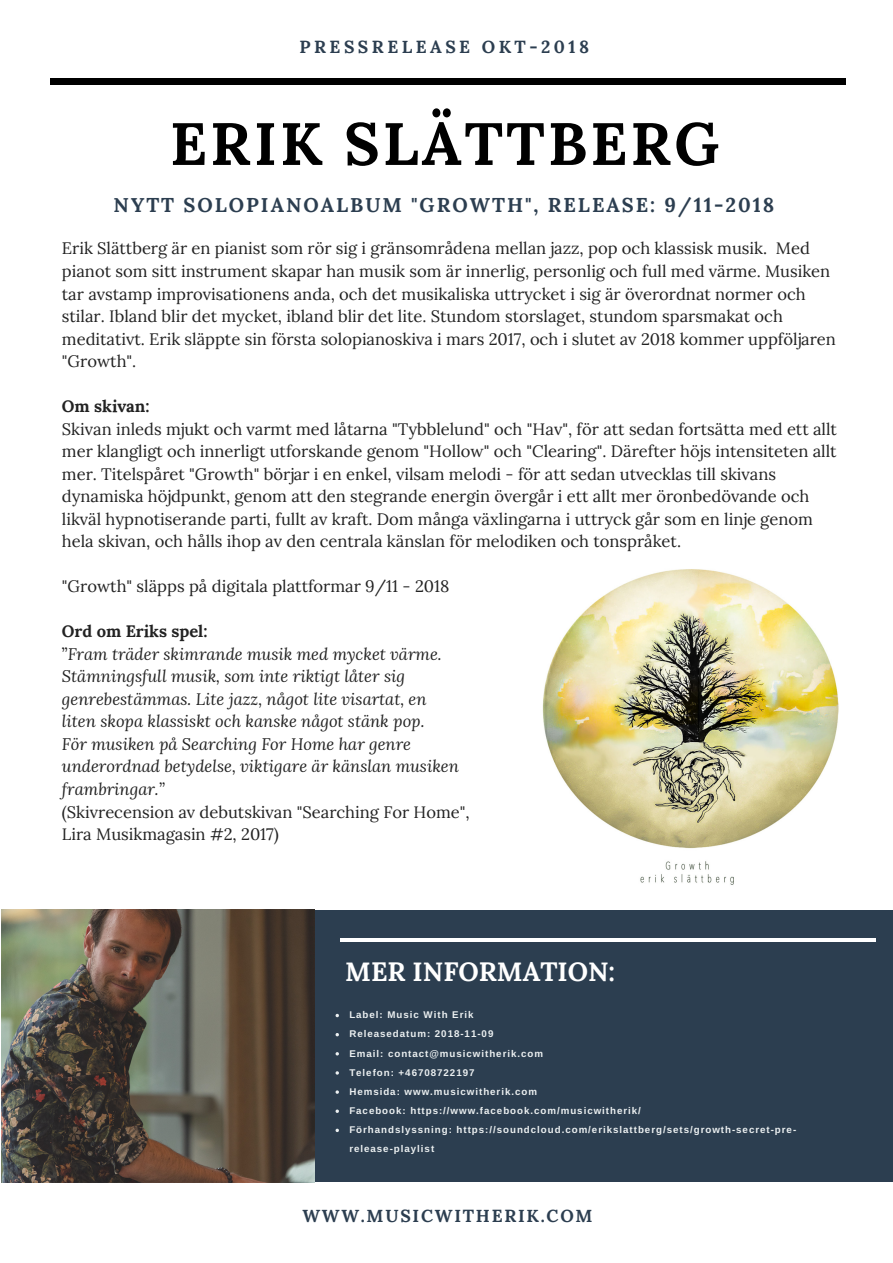
<style>
.page{position:relative;width:893px;height:1263px;background:#fff}
.page>*{position:absolute;margin:0;border:0;box-sizing:border-box;transform-origin:0 0}
.t1{font:700 59.55px "Lora";letter-spacing:.05em;color:#000}
.t2{font:700 26.55px "Lora";color:#fff}
.t3{font:700 19.95px "Lora";letter-spacing:.1em;color:#2c3e50}
.t4{font:700 17.4px "Lora";letter-spacing:.1em;color:#2c3e50}
.t5{font:700 17.4px "Lora";letter-spacing:.2em;color:#2c3e50}
.t6{font:16.5px/22.5px "Lora";color:#222}
.t7{font:italic 16.5px/22.5px "Lora";color:#222}
.t8{font:700 16.5px "Lora";color:#222}
.t9{font:700 9.75px/19.2px "Arimo";letter-spacing:.1em;color:#ecf0f1}
.s1{font-weight:700;font-style:normal}
.s2{font-style:normal}
</style>
<div class="page">
<div style="left:302px;top:910px;width:591px;height:271px;background:#2c3e50"></div>
<div style="left:51px;top:78px;width:795px;height:6px;background:#000"></div>
<svg style="left:336px;top:1071px;width:3px;height:4px"></svg>
<svg style="left:336px;top:1090px;width:3px;height:4px"></svg>
<svg style="left:336px;top:1109px;width:3px;height:4px"></svg>
<img style="left:1px;top:910px;width:313px;height:272px">
<img style="left:542px;top:569px;width:297px;height:316px">
<hr style="left:341px;top:938px;width:19px;height:3px;background:#fff">
<hr style="left:856px;top:938px;width:19px;height:3px;background:#fff">
<hr style="left:359px;top:938px;width:134px;height:3px;background:#fff">
<hr style="left:492px;top:938px;width:134px;height:3px;background:#fff">
<hr style="left:625px;top:938px;width:134px;height:3px;background:#fff">
<hr style="left:758px;top:938px;width:99px;height:3px;background:#fff">
<p class="t5" style="left:299px;top:35px;width:291px">PRESSRELEASE OKT-2018</p>
<h1 class="t1" style="left:170px;top:105px;width:551px">ERIK SLÄTTBERG</h1>
<p class="t3" style="left:114px;top:192px;width:662px">NYTT SOLOPIANOALBUM "GROWTH", RELEASE: 9/11-2018</p>
<p class="t6" style="left:62px;top:237px;width:775px">Erik Slättberg är en pianist som rör sig i gränsområdena mellan jazz, pop och klassisk musik. Med pianot som sitt instrument skapar han musik som är innerlig, personlig och full med värme. Musiken tar avstamp improvisationens anda, och det musikaliska uttrycket i sig är överordnat normer och stilar. Ibland blir det mycket, ibland blir det lite. Stundom storslaget, stundom sparsmakat och meditativt. Erik släppte sin första solopianoskiva i mars 2017, och i slutet av 2018 kommer uppföljaren "Growth".</p>
<p class="t8" style="left:62px;top:395px;width:89px">Om skivan:</p>
<p class="t6" style="left:62px;top:417px;width:776px">Skivan inleds mjukt och varmt med låtarna "Tybblelund" och "Hav", för att sedan fortsätta med ett allt mer klangligt och innerligt utforskande genom "Hollow" och "Clearing". Därefter höjs intensiteten allt mer. Titelspåret "Growth" börjar i en enkel, vilsam melodi - för att sedan utvecklas till skivans dynamiska höjdpunkt, genom att den stegrande energin övergår i ett allt mer öronbedövande och likväl hypnotiserande parti, fullt av kraft. Dom många växlingarna i uttryck går som en linje genom hela skivan, och hålls ihop av den centrala känslan för melodiken och tonspråket.</p>
<p class="t6" style="left:62px;top:575px;width:389px">"Growth" släpps på digitala plattformar 9/11 - 2018</p>
<p class="t7" style="left:62px;top:620px;width:399px"><span class="s1">Ord om Eriks spel:<br></span><span class="s2">”</span>Fram träder skimrande musik med mycket värme.<br>Stämningsfull musik, som inte riktigt låter sig genrebestämmas. Lite jazz, något lite visartat, en liten skopa klassiskt och kanske något stänk pop.<br>För musiken på Searching For Home har genre underordnad betydelse, viktigare är känslan musiken frambringar.”</p>
<p class="t6" style="left:62px;top:800px;width:409px">(Skivrecension av debutskivan "Searching For Home",<br>Lira Musikmagasin #2, 2017)</p>
<h2 class="t2" style="left:345px;top:954px;width:271px">MER INFORMATION:</h2>
<p class="t9" style="left:349px;top:1005px;width:448px">Label: Music With Erik<br>Releasedatum: 2018-11-09<br>Email: contact@musicwitherik.com<br>Telefon: +46708722197<br>Hemsida: www.musicwitherik.com<br>Facebook: https://www.facebook.com/musicwitherik/<br>Förhandslyssning: https://soundcloud.com/erikslattberg/sets/growth-secret-pre&shy;release-playlist</p>
<p class="t4" style="left:302px;top:1204px;width:292px">WWW.MUSICWITHERIK.COM</p>
</div>
